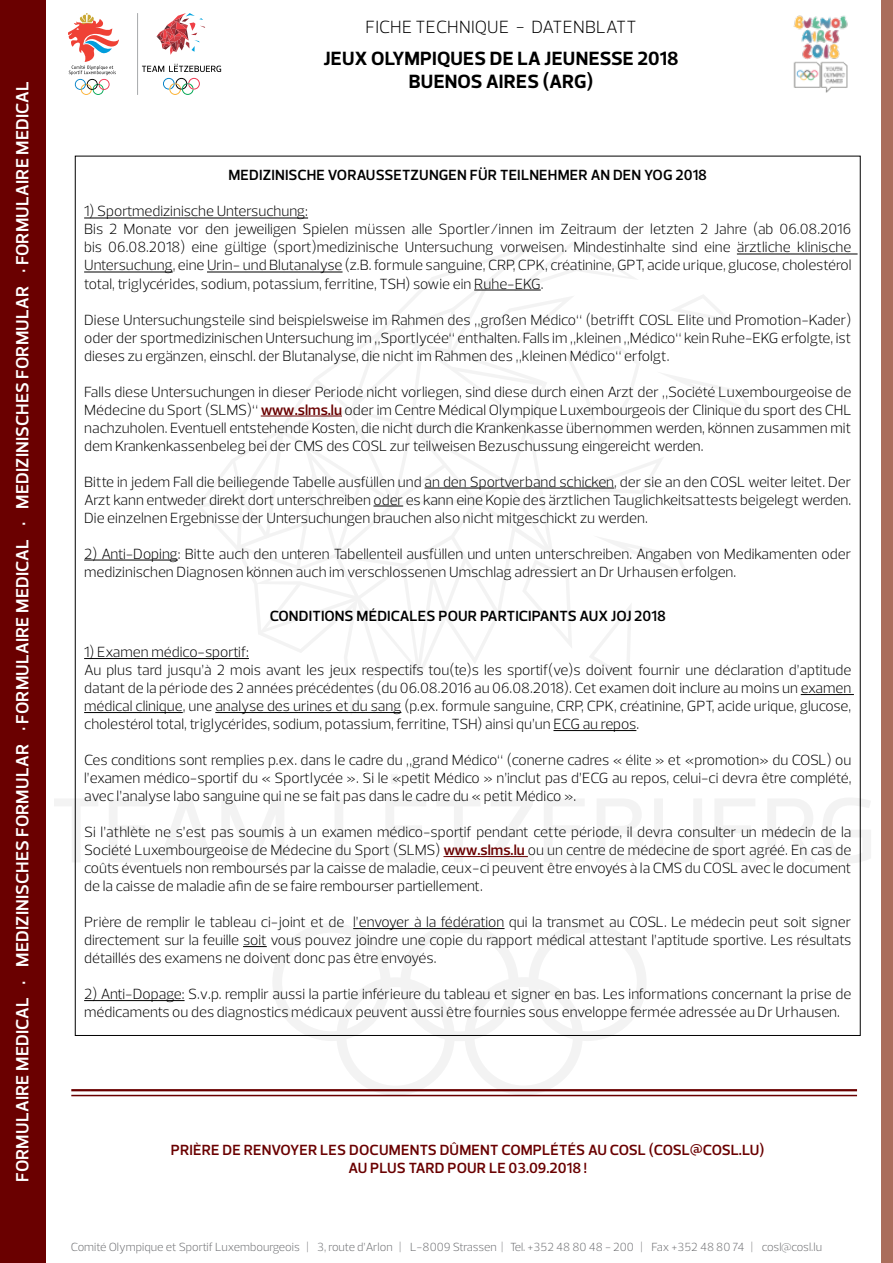
<style>
.page{position:relative;width:893px;height:1263px;background:#fff}
.page>*{position:absolute;margin:0;border:0;box-sizing:border-box;transform-origin:0 0}
.t1{font:700 19.5px/23.4px "Prelo";letter-spacing:.015em;color:#000;text-align:center}
.t2{font:600 18px "Prelo";letter-spacing:.015em;color:#fff}
.t3{font:300 18px "Prelo";letter-spacing:.015em;color:#000}
.t4{font:300 15px/18px "Prelo";color:#000;text-align:justify}
.t5{font:600 15px "Prelo";letter-spacing:.01em;color:#000}
.t6{font:600 15px/18px "Prelo";letter-spacing:.015em;color:#6a0000;text-align:center}
.t7{font:300 12px "Prelo";color:#6d6e71}
.s1{font-weight:600;color:#6a0000}
</style>
<div class="page">
<svg style="left:142px;top:64px;width:79px;height:8px"></svg>
<svg style="left:157px;top:13px;width:48px;height:42px"></svg>
<svg style="left:163px;top:78px;width:37px;height:17px"></svg>
<svg style="left:68px;top:13px;width:51px;height:82px"></svg>
<hr style="left:137px;top:13px;width:1px;height:82px;background:#a7a9ac">
<div style="left:0;top:0;width:45px;height:1263px;background:#6a0000"></div>
<svg style="left:200px;top:242px;width:555px;height:440px"></svg>
<svg style="left:54px;top:798px;width:44px;height:64px"></svg>
<svg style="left:109px;top:799px;width:41px;height:63px"></svg>
<svg style="left:159px;top:798px;width:54px;height:64px"></svg>
<svg style="left:222px;top:799px;width:62px;height:63px"></svg>
<svg style="left:335px;top:799px;width:40px;height:63px"></svg>
<svg style="left:386px;top:774px;width:40px;height:88px"></svg>
<svg style="left:437px;top:799px;width:44px;height:63px"></svg>
<svg style="left:489px;top:799px;width:44px;height:63px"></svg>
<svg style="left:544px;top:799px;width:41px;height:63px"></svg>
<svg style="left:597px;top:799px;width:46px;height:63px"></svg>
<svg style="left:654px;top:799px;width:48px;height:64px"></svg>
<svg style="left:715px;top:799px;width:41px;height:63px"></svg>
<svg style="left:768px;top:799px;width:46px;height:63px"></svg>
<svg style="left:823px;top:798px;width:48px;height:65px"></svg>
<svg style="left:272px;top:923px;width:375px;height:172px"></svg>
<div style="left:882px;top:0;width:11px;height:1263px;background:#aa6d5b"></div>
<img style="left:793px;top:15px;width:55px;height:78px">
<hr style="left:84px;top:218px;width:224px;height:1px;background:#000">
<hr style="left:737px;top:254px;width:121px;height:1px;background:#000">
<hr style="left:84px;top:272px;width:89px;height:1px;background:#000">
<hr style="left:207px;top:272px;width:136px;height:1px;background:#000">
<hr style="left:474px;top:290px;width:67px;height:1px;background:#000">
<hr style="left:261px;top:416px;width:81px;height:1px;background:#6a0000">
<hr style="left:425px;top:488px;width:189px;height:1px;background:#000">
<hr style="left:373px;top:506px;width:30px;height:1px;background:#000">
<hr style="left:84px;top:560px;width:94px;height:1px;background:#000">
<hr style="left:84px;top:658px;width:165px;height:1px;background:#000">
<hr style="left:801px;top:694px;width:53px;height:1px;background:#000">
<hr style="left:84px;top:712px;width:99px;height:1px;background:#000">
<hr style="left:215px;top:712px;width:186px;height:1px;background:#000">
<hr style="left:553px;top:730px;width:83px;height:1px;background:#000">
<hr style="left:443px;top:856px;width:85px;height:1px;background:#6a0000">
<hr style="left:353px;top:928px;width:151px;height:1px;background:#000">
<svg style="left:243px;top:946px;width:24px;height:1px"></svg>
<hr style="left:84px;top:1000px;width:101px;height:1px;background:#000">
<hr style="left:71px;top:1095px;width:786px;height:1px;background:#6a0000">
<hr style="left:71px;top:1089px;width:786px;height:2px;background:#6a0000">
<p class="t2" style="left:11px;top:1181px;width:1102px;rotate:-90deg">FORMULAIRE MEDICAL • MEDIZINISCHES FORMULAR • FORMULAIRE MEDICAL • MEDIZINISCHES FORMULAR • FORMULAIRE MEDICAL</p>
<p class="t3" style="left:366px;top:16px;width:272px">FICHE TECHNIQUE - DATENBLATT</p>
<h1 class="t1" style="left:324px;top:47px;width:356px">JEUX OLYMPIQUES DE LA JEUNESSE 2018<br>BUENOS AIRES (ARG)</h1>
<p class="t5" style="left:228px;top:166px;width:480px">MEDIZINISCHE VORAUSSETZUNGEN FÜR TEILNEHMER AN DEN YOG 2018</p>
<p class="t4" style="left:84px;top:203px;width:769px;text-align:left">1) Sportmedizinische Untersuchung:<br>Bis 2 Monate vor den jeweiligen Spielen müssen alle Sportler/innen im Zeitraum der letzten 2 Jahre (ab 06.08.2016 bis 06.08.2018) eine gültige (sport)medizinische Untersuchung vorweisen. Mindestinhalte sind eine ärztliche klinische Untersuchung, eine Urin- und Blutanalyse (z.B. formule sanguine, CRP, CPK, créatinine, GPT, acide urique, glucose, cholestérol total, triglycérides, sodium, potassium, ferritine, TSH) sowie ein Ruhe-EKG.</p>
<p class="t4" style="left:84px;top:311px;width:769px">Diese Untersuchungsteile sind beispielsweise im Rahmen des „großen Médico“ (betrifft COSL Elite und Promotion-Kader) oder der sportmedizinischen Untersuchung im „Sportlycée“ enthalten. Falls im „kleinen „Médico“ kein Ruhe-EKG erfolgte, ist dieses zu ergänzen, einschl. der Blutanalyse, die nicht im Rahmen des „kleinen Médico“ erfolgt.</p>
<p class="t4" style="left:84px;top:383px;width:769px">Falls diese Untersuchungen in dieser Periode nicht vorliegen, sind diese durch einen Arzt der „Société Luxembourgeoise de Médecine du Sport (SLMS)“ <span class="s1">www.slms.lu</span> oder im Centre Médical Olympique Luxembourgeois der Clinique du sport des CHL nachzuholen. Eventuell entstehende Kosten, die nicht durch die Krankenkasse übernommen werden, können zusammen mit dem Krankenkassenbeleg bei der CMS des COSL zur teilweisen Bezuschussung eingereicht werden.</p>
<p class="t4" style="left:84px;top:473px;width:769px">Bitte in jedem Fall die beiliegende Tabelle ausfüllen und an den Sportverband schicken, der sie an den COSL weiter leitet. Der Arzt kann entweder direkt dort unterschreiben oder es kann eine Kopie des ärztlichen Tauglichkeitsattests beigelegt werden.<br>Die einzelnen Ergebnisse der Untersuchungen brauchen also nicht mitgeschickt zu werden.</p>
<p class="t4" style="left:84px;top:545px;width:769px">2) Anti-Doping: Bitte auch den unteren Tabellenteil ausfüllen und unten unterschreiben. Angaben von Medikamenten oder medizinischen Diagnosen können auch im verschlossenen Umschlag adressiert an Dr Urhausen erfolgen.</p>
<p class="t5" style="left:270px;top:607px;width:398px">CONDITIONS MÉDICALES POUR PARTICIPANTS AUX JOJ 2018</p>
<p class="t4" style="left:84px;top:643px;width:769px;text-align:left">1) Examen médico-sportif:<br>Au plus tard jusqu’à 2 mois avant les jeux respectifs tou(te)s les sportif(ve)s doivent fournir une déclaration d’aptitude datant de la période des 2 années précédentes (du 06.08.2016 au 06.08.2018). Cet examen doit inclure au moins un examen médical clinique, une analyse des urines et du sang (p.ex. formule sanguine, CRP, CPK, créatinine, GPT, acide urique, glucose, cholestérol total, triglycérides, sodium, potassium, ferritine, TSH) ainsi qu’un ECG au repos.</p>
<p class="t4" style="left:84px;top:751px;width:769px">Ces conditions sont remplies p.ex. dans le cadre du „grand Médico“ (conerne cadres « élite » et «promotion» du COSL) ou l’examen médico-sportif du « Sportlycée ». Si le «petit Médico » n’inclut pas d’ECG au repos, celui-ci devra être complété, avec l’analyse labo sanguine qui ne se fait pas dans le cadre du « petit Médico ».</p>
<p class="t4" style="left:84px;top:823px;width:769px">Si l’athlète ne s’est pas soumis à un examen médico-sportif pendant cette période, il devra consulter un médecin de la Société Luxembourgeoise de Médecine du Sport (SLMS) <span class="s1">www.slms.lu</span> ou un centre de médecine de sport agréé. En cas de coûts éventuels non remboursés par la caisse de maladie, ceux-ci peuvent être envoyés à la CMS du COSL avec le document de la caisse de maladie afin de se faire rembourser partiellement.</p>
<p class="t4" style="left:84px;top:913px;width:769px">Prière de remplir le tableau ci-joint et de l’envoyer à la fédération qui la transmet au COSL. Le médecin peut soit signer directement sur la feuille soit vous pouvez joindre une copie du rapport médical attestant l’aptitude sportive. Les résultats détaillés des examens ne doivent donc pas être envoyés.</p>
<p class="t4" style="left:84px;top:985px;width:769px">2) Anti-Dopage: S.v.p. remplir aussi la partie inférieure du tableau et signer en bas. Les informations concernant la prise de médicaments ou des diagnostics médicaux peuvent aussi être fournies sous enveloppe fermée adressée au Dr Urhausen.</p>
<p class="t6" style="left:171px;top:1141px;width:595px">PRIÈRE DE RENVOYER LES DOCUMENTS DÛMENT COMPLÉTÉS AU COSL (COSL@COSL.LU)<br>AU PLUS TARD POUR LE 03.09.2018 !</p>
<p class="t7" style="left:71px;top:1239px;width:753px">Comité Olympique et Sportif Luxembourgeois | 3, route d’Arlon | L-8009 Strassen | Tel. +352 48 80 48 - 200 | Fax +352 48 80 74 | cosl@cosl.lu</p>
</div>
